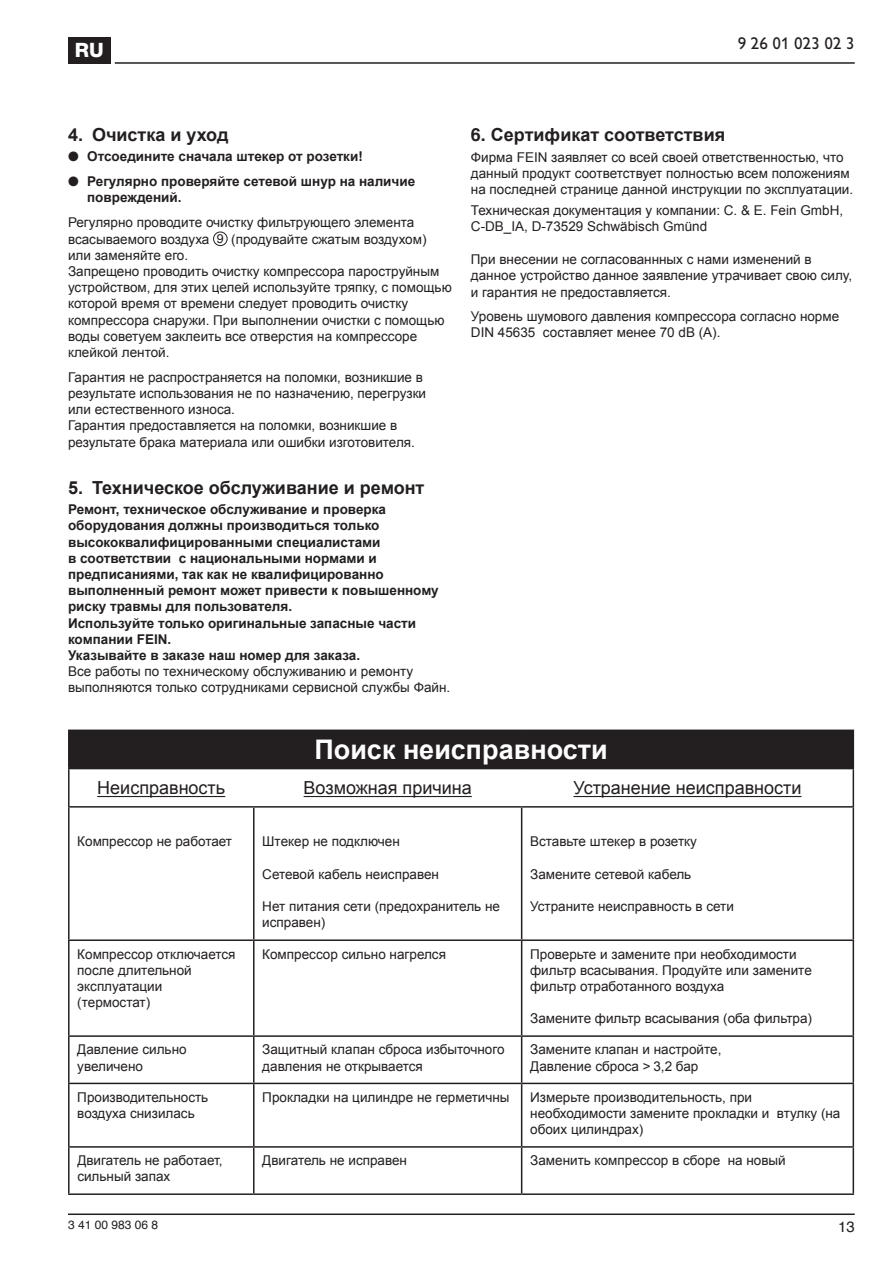
<style>
.page{position:relative;width:893px;height:1263px;background:#fff}
.page>*{position:absolute;margin:0;border:0;box-sizing:border-box;transform-origin:0 0}
.t1{font:700 27px "Arial";color:#fff}
.t2{font:800 19.8px "Helvetica Neue";color:#fff}
.t3{font:700 18px "Arial";color:#231f20}
.t4{font:18px "Arial";color:#231f20}
.t5{font:16.5px "Fein Pro";color:#231f20}
.t6{font:15px "Helvetica";color:#231f20}
.t7{font:13.5px/16.2px "Arial";color:#231f20}
.t8{font:700 13.5px/16.2px "Arial";color:#231f20}
.t9{font:12px "Helvetica";color:#231f20}
.s1{font-family:"Helvetica";font-size:12.6px}
.s2{font-family:"Helvetica"}
</style>
<div class="page">
<hr style="left:115px;top:62px;width:740px;height:2px;background:#231f20">
<hr style="left:68px;top:1213px;width:787px;height:2px;background:#231f20">
<div style="left:68px;top:37px;width:43px;height:27px;background:#231f20"></div>
<div style="left:213px;top:232px;width:14px;height:14px;border:1px solid #231f20;border-radius:50%"></div>
<div style="left:69px;top:730px;width:784px;height:38px;background:#231f20"></div>
<hr style="left:68px;top:729px;width:186px;height:2px;background:#231f20">
<hr style="left:68px;top:731px;width:2px;height:37px;background:#231f20">
<hr style="left:254px;top:729px;width:268px;height:2px;background:#231f20">
<hr style="left:522px;top:729px;width:332px;height:2px;background:#231f20">
<hr style="left:853px;top:731px;width:1px;height:37px;background:#231f20">
<hr style="left:68px;top:768px;width:186px;height:1px;background:#231f20">
<hr style="left:68px;top:769px;width:2px;height:37px;background:#231f20">
<hr style="left:254px;top:768px;width:268px;height:1px;background:#231f20">
<hr style="left:522px;top:768px;width:332px;height:1px;background:#231f20">
<hr style="left:853px;top:769px;width:1px;height:37px;background:#231f20">
<hr style="left:68px;top:806px;width:186px;height:2px;background:#231f20">
<hr style="left:68px;top:808px;width:2px;height:131px;background:#231f20">
<hr style="left:254px;top:806px;width:268px;height:2px;background:#231f20">
<hr style="left:253px;top:808px;width:1px;height:131px;background:#231f20">
<hr style="left:522px;top:806px;width:332px;height:2px;background:#231f20">
<hr style="left:521px;top:808px;width:1px;height:131px;background:#231f20">
<hr style="left:853px;top:808px;width:1px;height:131px;background:#231f20">
<hr style="left:68px;top:939px;width:186px;height:2px;background:#231f20">
<hr style="left:68px;top:941px;width:2px;height:94px;background:#231f20">
<hr style="left:254px;top:939px;width:268px;height:2px;background:#231f20">
<hr style="left:253px;top:941px;width:1px;height:94px;background:#231f20">
<hr style="left:522px;top:939px;width:332px;height:2px;background:#231f20">
<hr style="left:521px;top:941px;width:1px;height:94px;background:#231f20">
<hr style="left:853px;top:941px;width:1px;height:94px;background:#231f20">
<hr style="left:68px;top:1035px;width:186px;height:2px;background:#231f20">
<hr style="left:68px;top:1037px;width:2px;height:46px;background:#231f20">
<hr style="left:254px;top:1035px;width:268px;height:2px;background:#231f20">
<hr style="left:253px;top:1037px;width:1px;height:46px;background:#231f20">
<hr style="left:522px;top:1035px;width:332px;height:2px;background:#231f20">
<hr style="left:521px;top:1037px;width:1px;height:46px;background:#231f20">
<hr style="left:853px;top:1037px;width:1px;height:46px;background:#231f20">
<hr style="left:68px;top:1083px;width:186px;height:1px;background:#231f20">
<hr style="left:68px;top:1084px;width:2px;height:62px;background:#231f20">
<hr style="left:254px;top:1083px;width:268px;height:1px;background:#231f20">
<hr style="left:253px;top:1084px;width:1px;height:62px;background:#231f20">
<hr style="left:522px;top:1083px;width:332px;height:1px;background:#231f20">
<hr style="left:521px;top:1084px;width:1px;height:62px;background:#231f20">
<hr style="left:853px;top:1084px;width:1px;height:62px;background:#231f20">
<hr style="left:68px;top:1146px;width:186px;height:2px;background:#231f20">
<hr style="left:68px;top:1148px;width:2px;height:45px;background:#231f20">
<hr style="left:254px;top:1146px;width:268px;height:2px;background:#231f20">
<hr style="left:253px;top:1148px;width:1px;height:45px;background:#231f20">
<hr style="left:522px;top:1146px;width:332px;height:2px;background:#231f20">
<hr style="left:521px;top:1148px;width:1px;height:45px;background:#231f20">
<hr style="left:853px;top:1148px;width:1px;height:45px;background:#231f20">
<hr style="left:68px;top:1193px;width:186px;height:2px;background:#231f20">
<hr style="left:254px;top:1193px;width:268px;height:2px;background:#231f20">
<hr style="left:522px;top:1193px;width:332px;height:2px;background:#231f20">
<hr style="left:97px;top:796px;width:128px;height:1px;background:#231f20">
<hr style="left:304px;top:796px;width:168px;height:1px;background:#231f20">
<hr style="left:573px;top:796px;width:228px;height:1px;background:#231f20">
<h2 class="t2" style="left:75px;top:39px;width:31px">RU</h2>
<p class="t5" style="left:738px;top:34px;width:118px">9 26 01 023 02 3</p>
<h3 class="t3" style="left:68px;top:122px;width:162px">4. Очистка и уход</h3>
<p class="t8" style="left:68px;top:149px;width:296px">● Отсоедините сначала штекер от розетки!</p>
<p class="t8" style="left:87px;top:173px;width:330px;text-indent:-19px">● Регулярно проверяйте сетевой шнур на наличие повреждений.</p>
<p class="t7" style="left:68px;top:214px;width:385px">Регулярно проводите очистку фильтрующего элемента всасываемого воздуха <span class="s1">9</span> (продувайте сжатым воздухом) или заменяйте его.<br>Запрещено проводить очистку компрессора пароструйным устройством, для этих целей используйте тряпку, с помощью которой время от времени следует проводить очистку компрессора снаружи. При выполнении очистки с помощью воды советуем заклеить все отверстия на компрессоре клейкой лентой.</p>
<p class="t7" style="left:68px;top:369px;width:360px">Гарантия не распространяется на поломки, возникшие в результате использования не по назначению, перегрузки или естественного износа.<br>Гарантия предоставляется на поломки, возникшие в результате брака материала или ошибки изготовителя.</p>
<h3 class="t3" style="left:68px;top:475px;width:358px">5. Техническое обслуживание и ремонт</h3>
<p class="t8" style="left:68px;top:502px;width:372px">Ремонт, техническое обслуживание и проверка оборудования должны производиться только высококвалифицированными специалистами<br>в соответствии с национальными нормами и предписаниями, так как не квалифицированно выполненный ремонт может привести к повышенному риску травмы для пользователя.<br>Используйте только оригинальные запасные части компании FEIN.<br>Указывайте в заказе наш номер для заказа.</p>
<p class="t7" style="left:68px;top:663px;width:384px">Все работы по техническому обслуживанию и ремонту выполняются только сотрудниками сервисной службы Файн.</p>
<h3 class="t3" style="left:471px;top:123px;width:256px"><span class="s2">6.</span> Сертификат соответствия</h3>
<p class="t7" style="left:471px;top:149px;width:384px">Фирма FEIN заявляет со всей своей ответственностью, что данный продукт соответствует полностью всем положениям на последней странице данной инструкции по эксплуатации.</p>
<p class="t7" style="left:471px;top:202px;width:374px">Техническая документация у компании: C. &amp; E. Fein GmbH,<br>C-DB_IA, D-73529 Schwäbisch Gmünd</p>
<p class="t7" style="left:471px;top:251px;width:383px">При внесении не согласованнных с нами изменений в данное устройство данное заявление утрачивает свою силу, и гарантия не предоставляется.</p>
<p class="t7" style="left:471px;top:309px;width:370px">Уровень шумового давления компрессора согласно норме<br>DIN 45635 составляет менее 70 dB (A).</p>
<h1 class="t1" style="left:314px;top:732px;width:295px">Поиск неисправности</h1>
<h3 class="t4" style="left:97px;top:776px;width:129px">Неисправность</h3>
<h3 class="t4" style="left:304px;top:776px;width:170px">Возможная причина</h3>
<h3 class="t4" style="left:573px;top:776px;width:230px">Устранение неисправности</h3>
<p class="t7" style="left:77px;top:834px;width:156px">Компрессор не работает</p>
<p class="t7" style="left:262px;top:834px;width:139px">Штекер не подключен</p>
<p class="t7" style="left:262px;top:866px;width:178px">Сетевой кабель неисправен</p>
<p class="t7" style="left:262px;top:898px;width:239px">Нет питания сети (предохранитель не исправен)</p>
<p class="t7" style="left:530px;top:834px;width:168px">Вставьте штекер в розетку</p>
<p class="t7" style="left:530px;top:866px;width:163px">Замените сетевой кабель</p>
<p class="t7" style="left:530px;top:898px;width:205px">Устраните неисправность в сети</p>
<p class="t7" style="left:77px;top:946px;width:160px">Компрессор отключается после длительной эксплуатации (термостат)</p>
<p class="t7" style="left:262px;top:946px;width:185px">Компрессор сильно нагрелся</p>
<p class="t7" style="left:530px;top:946px;width:283px">Проверьте и замените при необходимости фильтр всасывания. Продуйте или замените фильтр отработанного воздуха</p>
<p class="t7" style="left:530px;top:1011px;width:283px">Замените фильтр всасывания (оба фильтра)</p>
<p class="t7" style="left:77px;top:1042px;width:111px">Давление сильно увеличено</p>
<p class="t7" style="left:262px;top:1042px;width:244px">Защитный клапан сброса избыточного давления не открывается</p>
<p class="t7" style="left:530px;top:1042px;width:193px">Замените клапан и настройте,<br>Давление сброса &gt; 3,2 бар</p>
<p class="t7" style="left:77px;top:1089px;width:133px">Производительность воздуха снизилась</p>
<p class="t7" style="left:262px;top:1089px;width:249px">Прокладки на цилиндре не герметичны</p>
<p class="t7" style="left:530px;top:1089px;width:312px">Измерьте производительность, при необходимости замените прокладки и втулку (на обоих цилиндрах)</p>
<p class="t7" style="left:77px;top:1152px;width:147px">Двигатель не работает, сильный запах</p>
<p class="t7" style="left:262px;top:1152px;width:146px">Двигатель не исправен</p>
<p class="t7" style="left:530px;top:1152px;width:257px">Заменить компрессор в сборе на новый</p>
<p class="t9" style="left:68px;top:1217px;width:92px">3 41 00 983 06 8</p>
<p class="t6" style="left:838px;top:1217px;width:18px">13</p>
</div>
